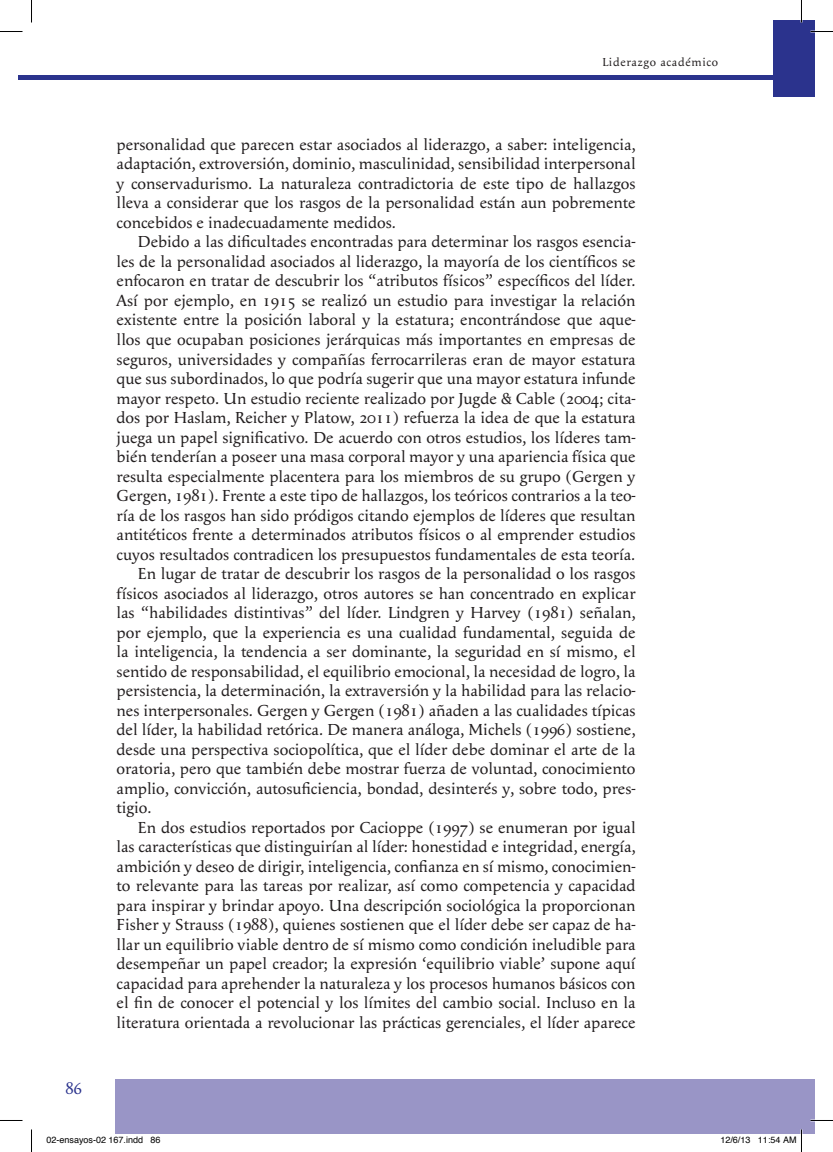
<style>
.page{position:relative;width:833px;height:1152px;background:#fff}
.page>*{position:absolute;margin:0;border:0;box-sizing:border-box;transform-origin:0 0}
.t1{font:16.5px/19.5px "Apolline";color:#231f20;text-align:justify}
.t2{font:16.5px "Apolline";color:#2b338d}
.t3{font:12px "Apolline";letter-spacing:.06em;color:#231f20}
.t4{font:9px "Helvetica";color:#000}
</style>
<div class="page">
<div style="left:772px;top:20px;width:29px;height:76px;background:#2b338d"></div>
<div style="left:801px;top:20px;width:13px;height:76px;background:#2b338d"></div>
<div style="left:801px;top:1079px;width:13px;height:54px;background:#9995c6"></div>
<div style="left:115px;top:1079px;width:686px;height:54px;background:#9995c6"></div>
<hr style="left:19px;top:75px;width:755px;height:4px;background:#2b338d">
<hr style="left:810px;top:1119px;width:23px;height:2px;background:#fff">
<hr style="left:800px;top:0;width:2px;height:22px;background:#fff">
<svg style="left:0;top:31px;width:22px;height:1px"></svg>
<svg style="left:810px;top:31px;width:23px;height:1px"></svg>
<svg style="left:0;top:1120px;width:22px;height:1px"></svg>
<svg style="left:810px;top:1120px;width:23px;height:1px"></svg>
<svg style="left:31px;top:0;width:1px;height:22px"></svg>
<svg style="left:31px;top:1129px;width:1px;height:22px"></svg>
<svg style="left:801px;top:0;width:1px;height:22px"></svg>
<svg style="left:758px;top:1129px;width:44px;height:22px"></svg>
<p class="t3" style="left:602px;top:55px;width:117px">Liderazgo académico</p>
<p class="t2" style="left:66px;top:1078px;width:18px">86</p>
<p class="t1" style="left:117px;top:135px;width:520px">personalidad que parecen estar asociados al liderazgo, a saber: inteligencia, adaptación, extroversión, dominio, masculinidad, sensibilidad interpersonal y conservadurismo. La naturaleza contradictoria de este tipo de hallazgos lleva a considerar que los rasgos de la personalidad están aun pobremente concebidos e inadecuadamente medidos.</p>
<p class="t1" style="left:117px;top:232px;width:520px;text-indent:21px">Debido a las dificultades encontradas para determinar los rasgos esencia&shy;les de la personalidad asociados al liderazgo, la mayoría de los científicos se enfocaron en tratar de descubrir los “atributos físicos” específicos del líder.<br>Así por ejemplo, en 1915 se realizó un estudio para investigar la relación existente entre la posición laboral y la estatura; encontrándose que aque&shy;llos que ocupaban posiciones jerárquicas más importantes en empresas de seguros, universidades y compañías ferrocarrileras eran de mayor estatura que sus subordinados, lo que podría sugerir que una mayor estatura infunde mayor respeto. Un estudio reciente realizado por Jugde &amp; Cable (2004; cita&shy;dos por Haslam, Reicher y Platow, 2011) refuerza la idea de que la estatura juega un papel significativo. De acuerdo con otros estudios, los líderes tam&shy;bién tenderían a poseer una masa corporal mayor y una apariencia física que resulta especialmente placentera para los miembros de su grupo (Gergen y Gergen, 1981). Frente a este tipo de hallazgos, los teóricos contrarios a la teo&shy;ría de los rasgos han sido pródigos citando ejemplos de líderes que resultan antitéticos frente a determinados atributos físicos o al emprender estudios cuyos resultados contradicen los presupuestos fundamentales de esta teoría.</p>
<p class="t1" style="left:117px;top:564px;width:520px;text-indent:21px">En lugar de tratar de descubrir los rasgos de la personalidad o los rasgos físicos asociados al liderazgo, otros autores se han concentrado en explicar las “habilidades distintivas” del líder. Lindgren y Harvey (1981) señalan, por ejemplo, que la experiencia es una cualidad fundamental, seguida de la inteligencia, la tendencia a ser dominante, la seguridad en sí mismo, el sentido de responsabilidad, el equilibrio emocional, la necesidad de logro, la persistencia, la determinación, la extraversión y la habilidad para las relacio&shy;nes interpersonales. Gergen y Gergen (1981) añaden a las cualidades típicas del líder, la habilidad retórica. De manera análoga, Michels (1996) sostiene, desde una perspectiva sociopolítica, que el líder debe dominar el arte de la oratoria, pero que también debe mostrar fuerza de voluntad, conocimiento amplio, convicción, autosuficiencia, bondad, desinterés y, sobre todo, pres&shy;tigio.</p>
<p class="t1" style="left:117px;top:817px;width:520px;text-indent:21px">En dos estudios reportados por Cacioppe (1997) se enumeran por igual las características que distinguirían al líder: honestidad e integridad, energía, ambición y deseo de dirigir, inteligencia, confianza en sí mismo, conocimien&shy;to relevante para las tareas por realizar, así como competencia y capacidad para inspirar y brindar apoyo. Una descripción sociológica la proporcionan Fisher y Strauss (1988), quienes sostienen que el líder debe ser capaz de ha&shy;llar un equilibrio viable dentro de sí mismo como condición ineludible para desempeñar un papel creador; la expresión ‘equilibrio viable’ supone aquí capacidad para aprehender la naturaleza y los procesos humanos básicos con el fin de conocer el potencial y los límites del cambio social. Incluso en la literatura orientada a revolucionar las prácticas gerenciales, el líder aparece</p>
<p class="t4" style="left:46px;top:1132px;width:116px">02-ensayos-02 167.indd 86</p>
<p class="t4" style="left:720px;top:1132px;width:78px">12/6/13 11:54 AM</p>
</div>
